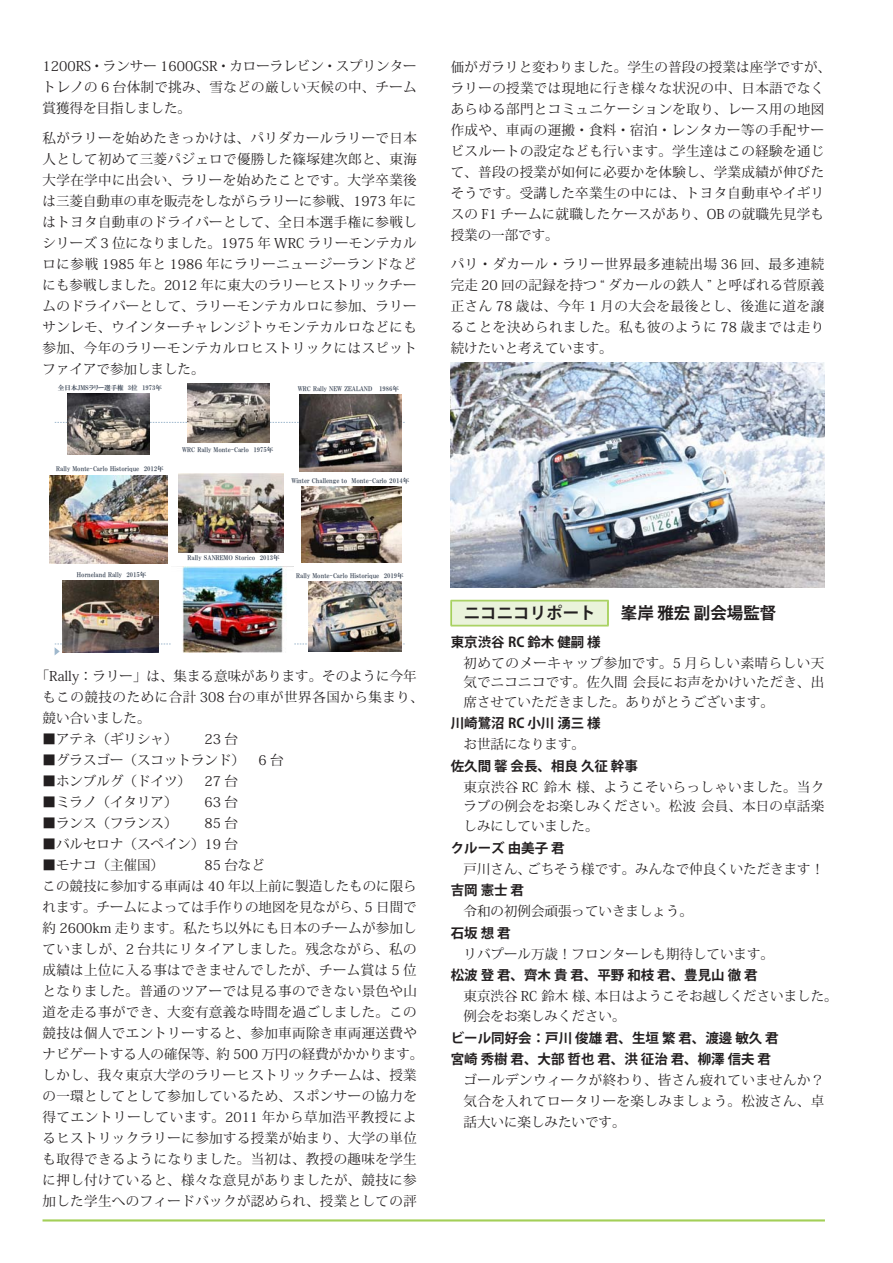
<style>
.page{position:relative;width:893px;height:1263px;background:#fff}
.page>*{position:absolute;margin:0;border:0;box-sizing:border-box;transform-origin:0 0}
.見出し2{font:700 16.5px "Koz Go Pr 6 N";color:#231f20}
.見出し1{font:700 16.5px "Koz Go Pr 6 N";color:#231f20}
.箇条文2{font:13.5px/21px "Koz Min Pr 6 N";letter-spacing:.025em;color:#231f20;text-align:justify}
.箇条文2-2{font:13.5px/21px "Koz Min Pr 6 N";color:#231f20}
.見出し4{font:700 13.5px/21px "Koz Go Pr 6 N";color:#231f20}
.t1{font:6.45px "HGP Mincho E";color:#333f50}
</style>
<div class="page">
<hr style="left:43px;top:1219px;width:782px;height:2px;background:#a3cf57">
<img style="left:451px;top:362px;width:374px;height:225px">
<div style="left:451px;top:601px;width:157px;height:25px;background:#eaf3db"></div>
<hr style="left:451px;top:600px;width:158px;height:1px;background:#a3cf57">
<hr style="left:451px;top:601px;width:157px;height:1px;background:#a3cf57">
<svg style="left:451px;top:600px;width:1px;height:25px"></svg>
<svg style="left:607px;top:600px;width:2px;height:26px"></svg>
<hr style="left:451px;top:625px;width:157px;height:1px;background:#a3cf57">
<hr style="left:451px;top:626px;width:158px;height:1px;background:#a3cf57">
<svg style="left:55px;top:422px;width:350px;height:1px"></svg>
<svg style="left:55px;top:644px;width:350px;height:11px"></svg>
<img style="left:50px;top:475px;width:117px;height:88px">
<img style="left:300px;top:395px;width:102px;height:76px">
<img style="left:171px;top:566px;width:122px;height:86px">
<img style="left:187px;top:383px;width:82px;height:60px">
<img style="left:67px;top:394px;width:82px;height:61px">
<img style="left:308px;top:581px;width:94px;height:71px">
<img style="left:178px;top:474px;width:105px;height:79px">
<img style="left:301px;top:487px;width:101px;height:75px">
<img style="left:63px;top:581px;width:95px;height:71px">
<p class="箇条文2" style="left:43px;top:56px;width:376px">1200RS・ランサー 1600GSR・カローラレビン・スプリンタートレノの 6 台体制で挑み、雪などの厳しい天候の中、チーム賞獲得を目指しました。</p>
<p class="箇条文2" style="left:43px;top:128px;width:376px">私がラリーを始めたきっかけは、パリダカールラリーで日本人として初めて三菱パジェロで優勝した篠塚建次郎と、東海大学在学中に出会い、ラリーを始めたことです。大学卒業後は三菱自動車の車を販売をしながらラリーに参戦、1973 年にはトヨタ自動車のドライバーとして、全日本選手権に参戦しシリーズ 3 位になりました。1975 年 WRC ラリーモンテカルロに参戦 1985 年と 1986 年にラリーニュージーランドなどにも参戦しました。2012 年に東大のラリーヒストリックチームのドライバーとして、ラリーモンテカルロに参加、ラリーサンレモ、ウインターチャレンジトゥモンテカルロなどにも参加、今年のラリーモンテカルロヒストリックにはスピットファイアで参加しました。</p>
<p class="t1" style="left:58px;top:385px;width:106px">全日本JMSラリー選手権 3位 1973年</p>
<p class="t1" style="left:298px;top:386px;width:103px">WRC Rally NEW ZEALAND 1986年</p>
<p class="t1" style="left:56px;top:466px;width:109px">Rally Monte-Carlo Historique 2012年</p>
<p class="t1" style="left:182px;top:446px;width:93px">WRC Rally Monte-Carlo 1975年</p>
<p class="t1" style="left:291px;top:478px;width:119px">Winter Challenge to Monte-Carlo 2014年</p>
<p class="t1" style="left:77px;top:571px;width:71px">Horneland Rally 2015年</p>
<p class="t1" style="left:188px;top:554px;width:94px">Rally SANREMO Storico 2013年</p>
<p class="t1" style="left:296px;top:572px;width:109px">Rally Monte-Carlo Historique 2019年</p>
<p class="箇条文2-2" style="left:43px;top:666px;width:382px;text-indent:-7px">「Rally：ラリー」は、集まる意味があります。そのように今年もこの競技のために合計 308 台の車が世界各国から集まり、競い合いました。</p>
<p class="箇条文2" style="left:43px;top:729px;width:136px">■アテネ（ギリシャ）</p>
<p class="箇条文2" style="left:205px;top:729px;width:35px">23 台</p>
<p class="箇条文2-2" style="left:43px;top:750px;width:243px">■グラスゴー（スコットランド） 6 台</p>
<p class="箇条文2-2" style="left:43px;top:771px;width:197px">■ホンブルグ（ドイツ） 27 台</p>
<p class="箇条文2" style="left:43px;top:792px;width:136px">■ミラノ（イタリア）</p>
<p class="箇条文2" style="left:205px;top:792px;width:35px">63 台</p>
<p class="箇条文2" style="left:43px;top:813px;width:136px">■ランス（フランス）</p>
<p class="箇条文2" style="left:205px;top:813px;width:35px">85 台</p>
<p class="箇条文2-2" style="left:43px;top:834px;width:197px">■バルセロナ（スペイン）19 台</p>
<p class="箇条文2" style="left:43px;top:855px;width:123px">■モナコ（主催国）</p>
<p class="箇条文2" style="left:205px;top:855px;width:62px">85 台など</p>
<p class="箇条文2" style="left:43px;top:876px;width:382px;text-align:left">この競技に参加する車両は 40 年以上前に製造したものに限られます。チームによっては手作りの地図を見ながら、5 日間で約 2600km 走ります。私たち以外にも日本のチームが参加していましが、2 台共にリタイアしました。残念ながら、私の成績は上位に入る事はできませんでしたが、チーム賞は 5 位となりました。普通のツアーでは見る事のできない景色や山道を走る事ができ、大変有意義な時間を過ごしました。この競技は個人でエントリーすると、参加車両除き車両運送費やナビゲートする人の確保等、約 500 万円の経費がかかります。しかし、我々東京大学のラリーヒストリックチームは、授業の一環としてとして参加しているため、スポンサーの協力を得てエントリーしています。2011 年から草加浩平教授によるヒストリックラリーに参加する授業が始まり、大学の単位も取得できるようになりました。当初は、教授の趣味を学生に押し付けていると、様々な意見がありましたが、競技に参加した学生へのフィードバックが認められ、授業としての評</p>
<p class="箇条文2" style="left:451px;top:57px;width:382px;text-align:left">価がガラリと変わりました。学生の普段の授業は座学ですが、ラリーの授業では現地に行き様々な状況の中、日本語でなくあらゆる部門とコミュニケーションを取り、レース用の地図作成や、車両の運搬・食料・宿泊・レンタカー等の手配サービスルートの設定なども行います。学生達はこの経験を通じて、普段の授業が如何に必要かを体験し、学業成績が伸びたそうです。受講した卒業生の中には、トヨタ自動車やイギリスの F1 チームに就職したケースがあり、OB の就職先見学も授業の一部です。</p>
<p class="箇条文2" style="left:451px;top:254px;width:375px">パリ・ダカール・ラリー世界最多連続出場 36 回、最多連続完走 20 回の記録を持つ “ ダカールの鉄人 ” と呼ばれる菅原義正さん 78 歳は、今年 1 月の大会を最後とし、後進に道を譲ることを決められました。私も彼のように 78 歳までは走り続けたいと考えています。</p>
<p class="見出し1" style="left:464px;top:604px;width:133px">ニコニコリポート</p>
<p class="見出し2" style="left:621px;top:604px;width:157px">峯岸 雅宏 副会場監督</p>
<p class="見出し4" style="left:451px;top:631px;width:151px">東京渋谷 RC 鈴木 健嗣 様</p>
<p class="箇条文2" style="left:463px;top:653px;width:362px;line-height:19.5px">初めてのメーキャップ参加です。5 月らしい素晴らしい天気でニコニコです。佐久間 会長にお声をかけいただき、出席させていただきました。ありがとうございます。</p>
<p class="見出し4" style="left:451px;top:713px;width:151px">川崎鷺沼 RC 小川 湧三 様</p>
<p class="箇条文2-2" style="left:463px;top:734px;width:123px">お世話になります。</p>
<p class="見出し4" style="left:451px;top:756px;width:189px">佐久間 馨 会長、相良 久征 幹事</p>
<p class="箇条文2" style="left:463px;top:777px;width:362px;line-height:19.5px">東京渋谷 RC 鈴木 様、ようこそいらっしゃいました。当クラブの例会をお楽しみください。松波 会員、本日の卓話楽しみにしていました。</p>
<p class="見出し4" style="left:451px;top:837px;width:115px">クルーズ 由美子 君</p>
<p class="箇条文2-2" style="left:463px;top:858px;width:362px">戸川さん、ごちそう様です。みんなで仲良くいただきます！</p>
<p class="見出し4" style="left:451px;top:880px;width:75px">吉岡 憲士 君</p>
<p class="箇条文2-2" style="left:463px;top:901px;width:231px">令和の初例会頑張っていきましょう。</p>
<p class="見出し4" style="left:451px;top:923px;width:61px">石坂 想 君</p>
<p class="箇条文2-2" style="left:463px;top:944px;width:312px">リバプール万歳！フロンターレも期待しています。</p>
<p class="見出し4" style="left:451px;top:965px;width:308px">松波 登 君、齊木 貴 君、平野 和枝 君、豊見山 徹 君</p>
<p class="箇条文2-2" style="left:463px;top:987px;width:376px;line-height:19.5px">東京渋谷 RC 鈴木 様、本日はようこそお越しくださいました。例会をお楽しみください。</p>
<p class="見出し4" style="left:451px;top:1027px;width:329px">ビール同好会：戸川 俊雄 君、生垣 繁 君、渡邊 敏久 君宮崎 秀樹 君、大部 哲也 君、洪 征治 君、柳澤 信夫 君</p>
<p class="箇条文2" style="left:463px;top:1069px;width:362px">ゴールデンウィークが終わり、皆さん疲れていませんか？気合を入れてロータリーを楽しみましょう。松波さん、卓話大いに楽しみたいです。</p>
</div>
